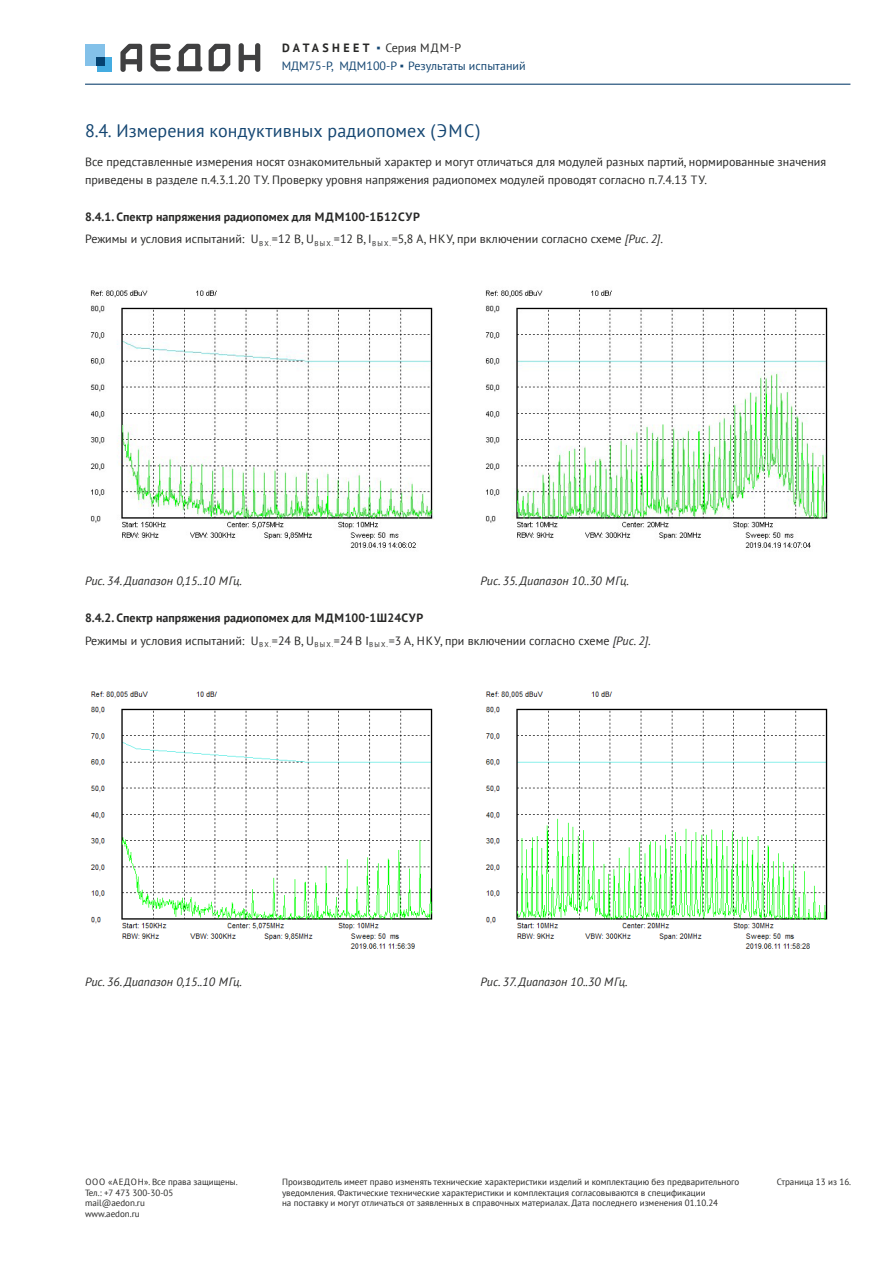
<style>
.page{position:relative;width:893px;height:1263px;background:#fff}
.page>*{position:absolute;margin:0;border:0;box-sizing:border-box;transform-origin:0 0}
.t1{font:18px "PT Sans";letter-spacing:.005em;color:#144672}
.t2{font:12px/22.2px "PT Sans";color:#282827}
.t3{font:italic 12px "PT Sans";color:#282827}
.t4{font:12px "PT Sans";color:#144672}
.t5{font:9px/10.8px "PT Sans";color:#282827}
.s1{font-weight:700}
.s2{font-family:"Arial";font-weight:900;color:#144672}
.s3{font-family:"Arial";font-weight:900}
.s4{font-style:italic}
</style>
<div class="page">
<hr style="left:85px;top:84px;width:765px;height:1px;background:#144672">
<svg style="left:239px;top:43px;width:21px;height:29px"></svg>
<svg style="left:177px;top:44px;width:25px;height:27px"></svg>
<svg style="left:209px;top:44px;width:21px;height:27px"></svg>
<svg style="left:150px;top:44px;width:21px;height:27px"></svg>
<svg style="left:120px;top:44px;width:22px;height:28px"></svg>
<div style="left:85px;top:44px;width:20px;height:22px;background:#83c1e9"></div>
<div style="left:97px;top:57px;width:14px;height:14px;background:#44ace1"></div>
<div style="left:97px;top:57px;width:8px;height:9px;background:#054371"></div>
<img style="left:90px;top:290px;width:344px;height:258px">
<img style="left:485px;top:290px;width:344px;height:258px">
<img style="left:90px;top:691px;width:343px;height:258px">
<img style="left:485px;top:691px;width:343px;height:258px">
<p class="t2" style="left:282px;top:36px;width:181px"><span class="s1">DATASHEET</span> <span class="s2">▪</span> Серия МДМ-Р</p>
<p class="t4" style="left:282px;top:58px;width:245px">МДМ75-Р, МДМ100-Р <span class="s3">▪</span> Результаты испытаний</p>
<h1 class="t1" style="left:85px;top:120px;width:397px">8.4. Измерения кондуктивных радиопомех (ЭМС)</h1>
<p class="t2" style="left:85px;top:153px;width:742px;line-height:18px">Все представленные измерения носят ознакомительный характер и могут отличаться для модулей разных партий, нормированные значения приведены в разделе п.4.3.1.20 ТУ. Проверку уровня напряжения радиопомех модулей проводят согласно п.7.4.13 ТУ.</p>
<p class="t2" style="left:85px;top:206px;width:579px"><span class="s1">8.4.1. Спектр напряжения радиопомех для МДМ100-1Б12СУР<br></span>Режимы и условия испытаний: U<sub>В</sub> <sub>Х.</sub>=12 В, U<sub>В</sub> <sub>Ы</sub> <sub>Х.</sub>=12 В, I<sub>В</sub> <sub>Ы</sub> <sub>Х.</sub>=5,8 A, НКУ, при включении согласно схеме <span class="s4">[Рис. 2]</span>.</p>
<p class="t3" style="left:85px;top:573px;width:159px">Рис. 34. Диапазон 0,15..10 МГц.</p>
<p class="t3" style="left:480px;top:573px;width:150px">Рис. 35. Диапазон 10..30 МГц.</p>
<p class="t2" style="left:85px;top:607px;width:567px"><span class="s1">8.4.2. Спектр напряжения радиопомех для МДМ100-1Ш24СУР<br></span>Режимы и условия испытаний: U<sub>В</sub> <sub>Х.</sub>=24 В, U<sub>В</sub> <sub>Ы</sub> <sub>Х.</sub>=24 В I<sub>В</sub> <sub>Ы</sub> <sub>Х.</sub>=3 A, НКУ, при включении согласно схеме <span class="s4">[Рис. 2]</span>.</p>
<p class="t3" style="left:85px;top:975px;width:159px">Рис. 36. Диапазон 0,15..10 МГц.</p>
<p class="t3" style="left:480px;top:975px;width:149px">Рис. 37. Диапазон 10..30 МГц.</p>
<p class="t5" style="left:282px;top:1176px;width:459px">Производитель имеет право изменять технические характеристики изделий и комплектацию без предварительного уведомления. Фактические технические характеристики и комплектация согласовываются в спецификации<br>на поставку и могут отличаться от заявленных в справочных материалах. Дата последнего изменения 01.10.24</p>
<p class="t5" style="left:85px;top:1176px;width:154px">ООО «АЕДОН». Все права защищены.</p>
<p class="t5" style="left:777px;top:1176px;width:76px">Страница 13 из 16.</p>
<p class="t5" style="left:85px;top:1187px;width:90px">Тел.: +7 473 300-30-05 mail@aedon.ru www.aedon.ru</p>
</div>
